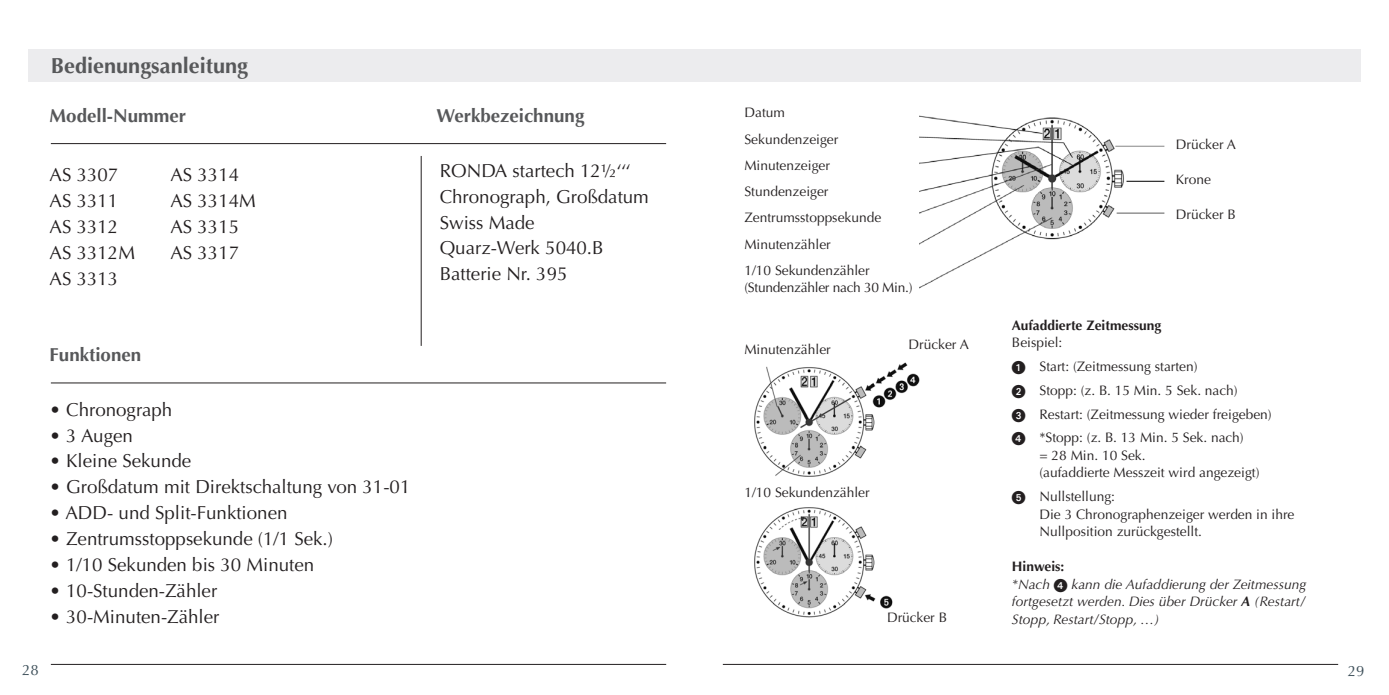
<style>
.page{position:relative;width:1389px;height:695px;background:#fff}
.page>*{position:absolute;margin:0;border:0;box-sizing:border-box;transform-origin:0 0}
.t1{font:700 21.75px "Optima LT Std";color:#57585a}
.t2{font:18.75px/25.8px "Optima LT Std";color:#231f20}
.t3{font:700 18.75px "Optima LT Std";color:#57585a}
.t4{font:15px "Optima LT Std";color:#3d4f59}
.t5{font:13.75px/26.2px "Optima LT Std";color:#231f20}
.t6{font:italic 13.75px/17.5px "Optima LT Std";color:#231f20}
.t7{font:13.75px "Optima LT Std";letter-spacing:-.02em;color:#231f20}
.t8{font:700 13.75px "Optima LT Std";color:#231f20}
.s1{font-family:"European Pi One"}
.s2{font-weight:700;font-style:normal}
.s3{font-family:"European Pi One";font-style:normal}
.s4{font-weight:700}
</style>
<div class="page">
<hr style="left:51px;top:663px;width:615px;height:1px;background:#231f20">
<hr style="left:723px;top:663px;width:615px;height:1px;background:#231f20">
<hr style="left:51px;top:143px;width:615px;height:1px;background:#231f20">
<hr style="left:421px;top:156px;width:1px;height:190px;background:#231f20">
<hr style="left:51px;top:382px;width:615px;height:1px;background:#231f20">
<img style="left:919px;top:115px;width:246px;height:174px">
<img style="left:754px;top:362px;width:166px;height:256px">
<div style="left:28px;top:49px;width:1333px;height:32px;background:#ececee"></div>
<h1 class="t1" style="left:51px;top:53px;width:199px">Bedienungsanleitung</h1>
<h2 class="t3" style="left:50px;top:104px;width:138px">Modell-Nummer</h2>
<h2 class="t3" style="left:437px;top:104px;width:149px">Werkbezeichnung</h2>
<h2 class="t2" style="left:50px;top:162px;width:87px">AS 3307<br>AS 3311<br>AS 3312<br>AS 3312M<br>AS 3313</h2>
<h2 class="t2" style="left:170px;top:162px;width:87px">AS 3314<br>AS 3314M<br>AS 3315<br>AS 3317</h2>
<h2 class="t2" style="left:440px;top:158px;width:211px">RONDA startech 12½‘‘‘<br>Chronograph, Großdatum<br>Swiss Made<br>Quarz-Werk 5040.B<br>Batterie Nr. 395</h2>
<h2 class="t3" style="left:50px;top:344px;width:93px">Funktionen</h2>
<h2 class="t2" style="left:50px;top:396px;width:124px">• Chronograph</h2>
<h2 class="t2" style="left:50px;top:422px;width:85px">• 3 Augen</h2>
<h2 class="t2" style="left:50px;top:448px;width:143px">• Kleine Sekunde</h2>
<h2 class="t2" style="left:50px;top:474px;width:362px">• Großdatum mit Direktschaltung von 31-01</h2>
<h2 class="t2" style="left:50px;top:500px;width:239px">• ADD- und Split-Funktionen</h2>
<h2 class="t2" style="left:50px;top:526px;width:285px">• Zentrumsstoppsekunde (1/1 Sek.)</h2>
<h2 class="t2" style="left:50px;top:552px;width:266px">• 1/10 Sekunden bis 30 Minuten</h2>
<h2 class="t2" style="left:50px;top:577px;width:169px">• 10-Stunden-Zähler</h2>
<h2 class="t2" style="left:50px;top:603px;width:171px">• 30-Minuten-Zähler</h2>
<p class="t5" style="left:744px;top:100px;width:138px">Datum<br>Sekundenzeiger<br>Minutenzeiger<br>Stundenzeiger<br>Zentrumsstoppsekunde<br>Minutenzähler<br>1/10 Sekundenzähler</p>
<p class="t7" style="left:744px;top:280px;width:170px">(Stundenzähler nach 30 Min.)</p>
<p class="t5" style="left:744px;top:336px;width:88px">Minutenzähler</p>
<p class="t5" style="left:909px;top:331px;width:62px">Drücker A</p>
<p class="t5" style="left:744px;top:479px;width:127px">1/10 Sekundenzähler</p>
<p class="t5" style="left:887px;top:604px;width:62px">Drücker B</p>
<p class="t5" style="left:1176px;top:132px;width:62px">Drücker A</p>
<p class="t5" style="left:1176px;top:167px;width:37px">Krone</p>
<p class="t5" style="left:1176px;top:202px;width:62px">Drücker B</p>
<p class="t8" style="left:1012px;top:317px;width:151px">Aufaddierte Zeitmessung</p>
<p class="t5" style="left:1012px;top:331px;width:261px;line-height:23.8px">Beispiel:<br><span class="s1">1</span> Start: (Zeitmessung starten)<br><span class="s1">2</span> Stopp: (z. B. 15 Min. 5 Sek. nach)<br><span class="s1">3</span> Restart: (Zeitmessung wieder freigeben)<br><span class="s1">4</span> *Stopp: (z. B. 13 Min. 5 Sek. nach)</p>
<p class="t5" style="left:1039px;top:446px;width:222px;line-height:17.5px">= 28 Min. 10 Sek.<br>(aufaddierte Messzeit wird angezeigt)</p>
<p class="t5" style="left:1039px;top:488px;width:257px;line-height:17.5px;text-indent:-28px"><span class="s1">5</span> Nullstellung:<br>Die 3 Chronographenzeiger werden in ihre<br>Nullposition zurückgestellt.</p>
<p class="t6" style="left:1012px;top:558px;width:296px"><span class="s2">Hinweis:<br></span>*Nach <span class="s3">4</span> kann die Aufaddierung der Zeitmessung fortgesetzt werden. Dies über Drücker <span class="s4">A</span> (Restart/ Stopp, Restart/Stopp, …)</p>
<p class="t4" style="left:22px;top:661px;width:18px">28</p>
<p class="t4" style="left:1348px;top:662px;width:18px">29</p>
</div>
